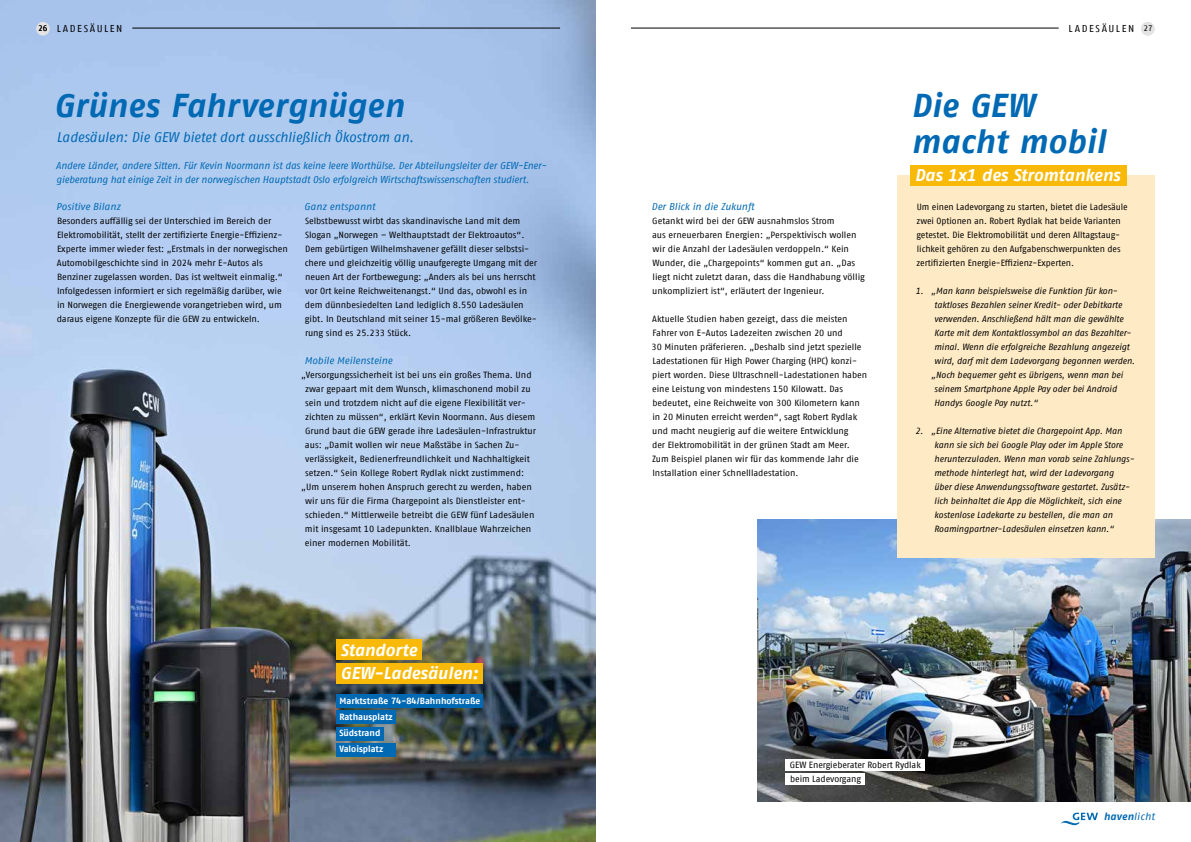
<style>
.page{position:relative;width:1191px;height:842px;background:#fff}
.page>*{position:absolute;margin:0;border:0;box-sizing:border-box;transform-origin:0 0}
.t1{font:italic 700 33px/36px "Fago Offc";color:#0069b4}
.t2{font:italic 700 17px/23px "Fago Offc";color:#fff}
.t3{font:italic 14px "Fago Offc";letter-spacing:-.01em;color:#0069b4}
.t4{font:italic 700 10.3px "Fago Offc";letter-spacing:.02em;color:#0069b4}
.t5{font:italic 10px/14px "Fago Offc";letter-spacing:-.01em;color:#0069b4}
.t6{font:10px "Fago Offc";letter-spacing:.16em;color:#000}
.t7{font:9px/14px "Fago Offc";letter-spacing:-.005em;color:#000}
.t8{font:italic 9px/14px "Fago Offc";letter-spacing:-.01em;color:#000}
.t9{font:700 9px/16px "Fago Offc";color:#fff}
.s1{font-size:8px}
.s2{font-weight:400}
</style>
<div class="page">
<img style="left:0;top:0;width:595px;height:842px">
<div style="left:36px;top:22px;width:14px;height:14px;background:#e3e3e3;border-radius:50%"></div>
<hr style="left:132px;top:28px;width:428px;height:1px;background:#000">
<img style="left:757px;top:520px;width:434px;height:281px">
<div style="left:1141px;top:22px;width:13px;height:14px;background:#e3e3e3;border-radius:50%"></div>
<hr style="left:631px;top:28px;width:427px;height:1px;background:#000">
<div style="left:785px;top:759px;width:140px;height:12px;background:#fff"></div>
<div style="left:785px;top:774px;width:80px;height:11px;background:#fff"></div>
<div style="left:897px;top:175px;width:257px;height:383px;background:#feeac4"></div>
<div style="left:910px;top:165px;width:217px;height:21px;background:#f8b909"></div>
<div style="left:336px;top:694px;width:147px;height:14px;background:#0069b4"></div>
<div style="left:336px;top:710px;width:60px;height:14px;background:#0069b4"></div>
<div style="left:336px;top:727px;width:47px;height:13px;background:#0069b4"></div>
<div style="left:336px;top:743px;width:60px;height:13px;background:#0069b4"></div>
<div style="left:336px;top:639px;width:86px;height:21px;background:#f8b909"></div>
<div style="left:336px;top:663px;width:147px;height:20px;background:#f8b909"></div>
<svg style="left:1061px;top:812px;width:37px;height:14px"></svg>
<p class="t6" style="left:38px;top:23px;width:86px"><span class="s1">26</span> LADESÄULEN</p>
<h1 class="t1" style="left:54px;top:88px;width:351px">Grünes Fahrvergnügen</h1>
<p class="t5" style="left:56px;top:158px;width:492px">Andere Länder, andere Sitten. Für Kevin Noormann ist das keine leere Worthülse. Der Abteilungsleiter der GEW-Ener&shy;gieberatung hat einige Zeit in der norwegischen Hauptstadt Oslo erfolgreich Wirtschaftswissenschaften studiert.</p>
<p class="t5" style="left:56px;top:200px;width:66px">Positive Bilanz</p>
<p class="t7" style="left:57px;top:214px;width:233px">Besonders auffällig sei der Unterschied im Bereich der Elektromobilität, stellt der zertifizierte Energie-Effizienz-Experte immer wieder fest: „Erstmals in der norwegischen Automobilgeschichte sind in 2024 mehr E-Autos als Benziner zugelassen worden. Das ist weltweit einmalig.“ Infolgedessen informiert er sich regelmäßig darüber, wie in Norwegen die Energiewende vorangetrieben wird, um daraus eigene Konzepte für die GEW zu entwickeln.</p>
<h3 class="t3" style="left:56px;top:129px;width:359px">Ladesäulen: Die GEW bietet dort ausschließlich Ökostrom an.</h3>
<p class="t5" style="left:304px;top:200px;width:72px">Ganz entspannt</p>
<p class="t7" style="left:305px;top:214px;width:234px">Selbstbewusst wirbt das skandinavische Land mit dem Slogan „Norwegen – Welthauptstadt der Elektroautos“.<br>Dem gebürtigen Wilhelmshavener gefällt dieser selbstsi&shy;chere und gleichzeitig völlig unaufgeregte Umgang mit der neuen Art der Fortbewegung: „Anders als bei uns herrscht vor Ort keine Reichweitenangst.“ Und das, obwohl es in dem dünnbesiedelten Land lediglich 8.550 Ladesäulen gibt. In Deutschland mit seiner 15-mal größeren Bevölke&shy;rung sind es 25.233 Stück.</p>
<p class="t5" style="left:304px;top:354px;width:90px">Mobile Meilensteine</p>
<p class="t7" style="left:301px;top:368px;width:232px">„Versorgungssicherheit ist bei uns ein großes Thema. Und</p>
<p class="t7" style="left:305px;top:382px;width:227px">zwar gepaart mit dem Wunsch, klimaschonend mobil zu</p>
<p class="t7" style="left:305px;top:396px;width:222px">sein und trotzdem nicht auf die eigene Flexibilität ver-</p>
<p class="t7" style="left:305px;top:410px;width:232px">zichten zu müssen“, erklärt Kevin Noormann. Aus diesem</p>
<p class="t7" style="left:305px;top:424px;width:232px">Grund baut die GEW gerade ihre Ladesäulen-Infrastruktur</p>
<p class="t7" style="left:305px;top:438px;width:216px">aus: „Damit wollen wir neue Maßstäbe in Sachen Zu-</p>
<p class="t7" style="left:305px;top:452px;width:226px">verlässigkeit, Bedienerfreundlichkeit und Nachhaltigkeit</p>
<p class="t7" style="left:305px;top:466px;width:221px">setzen.“ Sein Kollege Robert Rydlak nickt zustimmend:</p>
<p class="t7" style="left:301px;top:480px;width:232px">„Um unserem hohen Anspruch gerecht zu werden, haben</p>
<p class="t7" style="left:305px;top:494px;width:222px">wir uns für die Firma Chargepoint als Dienstleister ent-</p>
<p class="t7" style="left:305px;top:508px;width:231px">schieden.“ Mittlerweile betreibt die GEW fünf Ladesäulen</p>
<p class="t7" style="left:305px;top:522px;width:228px">mit insgesamt 10 Ladepunkten. Knallblaue Wahrzeichen</p>
<p class="t7" style="left:305px;top:536px;width:108px">einer modernen Mobilität.</p>
<h2 class="t2" style="left:340px;top:638px;width:139px">Standorte<br>GEW-Ladesäulen:</h2>
<p class="t9" style="left:339px;top:693px;width:142px">Marktstraße 74-84/Bahnhofstraße<br>Rathausplatz<br>Südstrand<br>Valoisplatz</p>
<p class="t5" style="left:651px;top:200px;width:104px">Der Blick in die Zukunft</p>
<p class="t7" style="left:652px;top:214px;width:214px">Getankt wird bei der GEW ausnahmslos Strom<br>aus erneuerbaren Energien: „Perspektivisch wollen wir die Anzahl der Ladesäulen verdoppeln.“ Kein Wunder, die „Chargepoints“ kommen gut an. „Das liegt nicht zuletzt daran, dass die Handhabung völlig unkompliziert ist“, erläutert der Ingenieur.</p>
<p class="t7" style="left:651px;top:312px;width:217px">Aktuelle Studien haben gezeigt, dass die meisten Fahrer von E-Autos Ladezeiten zwischen 20 und<br>30 Minuten präferieren. „Deshalb sind jetzt spezielle Ladestationen für High Power Charging (HPC) konzi&shy;piert worden. Diese Ultraschnell-Ladestationen haben eine Leistung von mindestens 150 Kilowatt. Das bedeutet, eine Reichweite von 300 Kilometern kann in 20 Minuten erreicht werden“, sagt Robert Rydlak und macht neugierig auf die weitere Entwicklung<br>der Elektromobilität in der grünen Stadt am Meer.<br>Zum Beispiel planen wir für das kommende Jahr die Installation einer Schnellladestation.</p>
<p class="t6" style="left:1068px;top:23px;width:86px">LADESÄULEN <span class="s1">27</span></p>
<h1 class="t1" style="left:911px;top:88px;width:196px">Die GEW macht mobil</h1>
<h2 class="t2" style="left:914px;top:164px;width:207px">Das 1x1 des Stromtankens</h2>
<p class="t7" style="left:916px;top:200px;width:213px">Um einen Ladevorgang zu starten, bietet die Ladesäule zwei Optionen an. Robert Rydlak hat beide Varianten getestet. Die Elektromobilität und deren Alltagstaug&shy;lichkeit gehören zu den Aufgabenschwerpunkten des zertifizierten Energie-Effizienz-Experten.</p>
<p class="t8" style="left:915px;top:284px;width:204px">1. „Man kann beispielsweise die Funktion für kon-</p>
<p class="t8" style="left:934px;top:298px;width:189px">taktloses Bezahlen seiner Kredit- oder Debitkarte</p>
<p class="t8" style="left:934px;top:312px;width:191px">verwenden. Anschließend hält man die gewählte</p>
<p class="t8" style="left:934px;top:326px;width:198px">Karte mit dem Kontaktlossymbol an das Bezahlter-</p>
<p class="t8" style="left:934px;top:340px;width:197px">minal. Wenn die erfolgreiche Bezahlung angezeigt</p>
<p class="t8" style="left:934px;top:354px;width:202px">wird, darf mit dem Ladevorgang begonnen werden.</p>
<p class="t8" style="left:931px;top:368px;width:193px">„Noch bequemer geht es übrigens, wenn man bei</p>
<p class="t8" style="left:934px;top:382px;width:184px">seinem Smartphone Apple Pay oder bei Android</p>
<p class="t8" style="left:934px;top:396px;width:105px">Handys Google Pay nutzt.“</p>
<p class="t8" style="left:934px;top:424px;width:202px;text-indent:-19px">2. „Eine Alternative bietet die Chargepoint App. Man kann sie sich bei Google Play oder im Apple Store herunterzuladen. Wenn man vorab seine Zahlungs&shy;methode hinterlegt hat, wird der Ladevorgang<br>über diese Anwendungssoftware gestartet. Zusätz&shy;lich beinhaltet die App die Möglichkeit, sich eine kostenlose Ladekarte zu bestellen, die man an Roamingpartner-Ladesäulen einsetzen kann.“</p>
<p class="t7" style="left:790px;top:758px;width:132px">GEW Energieberater Robert Rydlak beim Ladevorgang</p>
<p class="t4" style="left:1103px;top:811px;width:52px">haven<span class="s2">licht</span></p>
</div>
